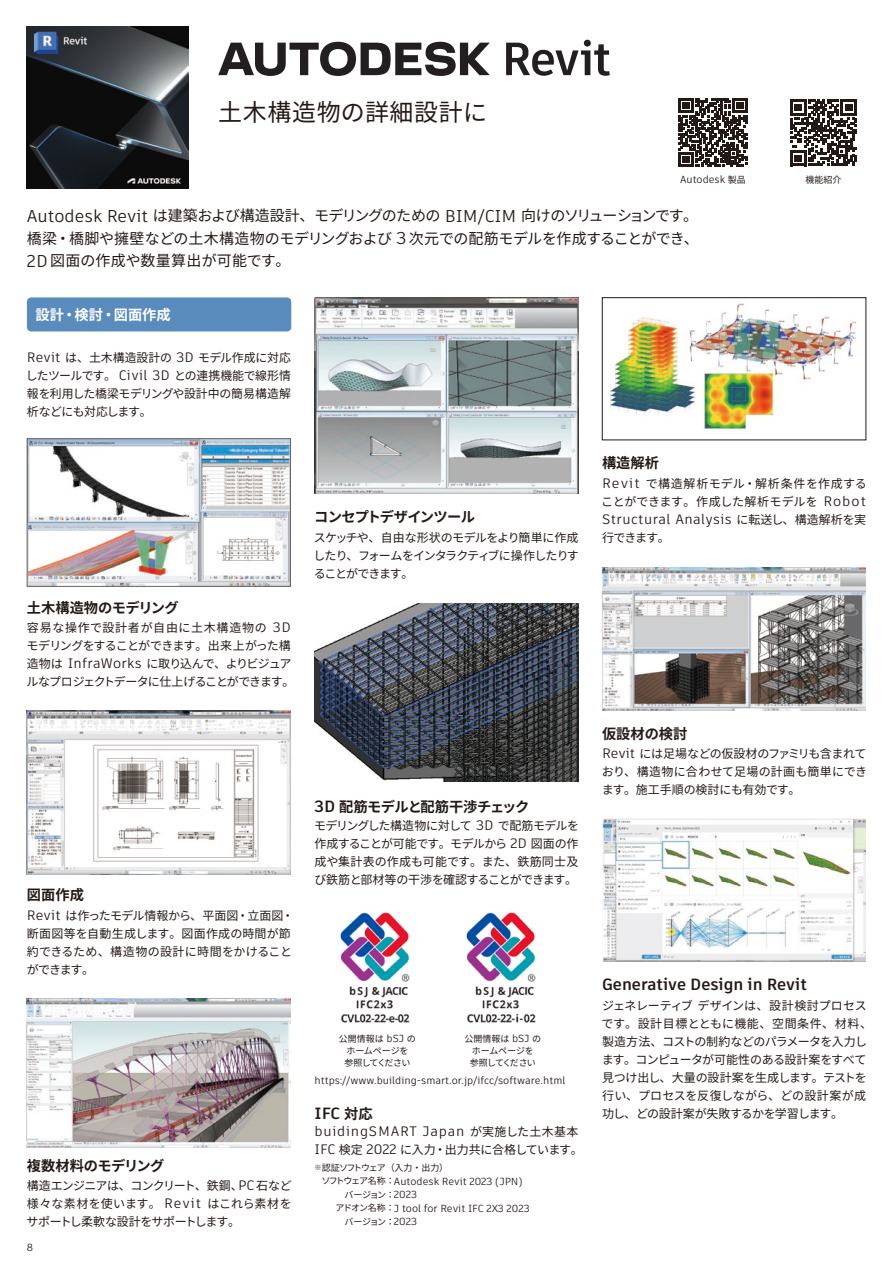
<style>
.page{position:relative;width:893px;height:1263px;background:#fff}
.page>*{position:absolute;margin:0;border:0;box-sizing:border-box;transform-origin:0 0}
.Subhead__Level_2{font:24px "Noto Sans JP";letter-spacing:.025em;color:#231916}
.Text_Heading{font:700 16.2px "Artifakt Element";color:#231916}
.Body_Text{font:15px/22.5px "Noto Sans JP";letter-spacing:-.02em;color:#231916;text-align:justify}
.Text_Heading-2{font:700 14.25px "Noto Sans JP";letter-spacing:-.03em;color:#231916}
.Heading{font:700 14.25px "Noto Sans JP";color:#fff}
.Body_Text-G{font:13.65px "Artifakt Element";letter-spacing:.035em;color:#231916}
.Body_Text-G-2{font:13.65px "Artifakt Element";letter-spacing:.055em;color:#231916}
.Body_Text-G-3{font:12px/18px "Noto Sans JP";letter-spacing:-.02em;color:#231916;text-align:justify}
.Body_Text-G-4{font:12px/18px "Noto Sans JP";letter-spacing:-.05em;color:#231916}
.Body_Text-G-5{font:12px/18px "Noto Sans JP";color:#231916}
.Body_Text-G-6{font:12px/18px "Noto Sans JP";letter-spacing:.02em;color:#231916}
.Body_Text-2{font:10.2px "Artifakt Element";color:#231916}
.Body_Text-3{font:9px/12px "Noto Sans JP";letter-spacing:-.025em;color:#231916;text-align:center}
.Body_Text-4{font:9px "Noto Sans JP";letter-spacing:-.115em;color:#231916}
.s1{font-family:"Noto Sans JP";font-size:9px}
.s2{font-family:"Artifakt Element";font-size:17.1px}
.s3{font-family:"Artifakt Element";font-size:13.65px}
.s4{font-family:"Artifakt Element";font-size:16.2px}
.s5{font-family:"Artifakt Element";font-size:10.2px}
.s6{font-family:"Noto Sans JP";font-size:14.25px}
.s7{font-family:"Noto Sans JP";font-size:12px}
.s8{font-size:7.2px}
</style>
<div class="page">
<img style="left:27px;top:27px;width:161px;height:161px">
<div style="left:27px;top:297px;width:264px;height:34px;background:#598bbd;border-radius:4px"></div>
<img style="left:27px;top:438px;width:264px;height:149px">
<img style="left:27px;top:710px;width:264px;height:164px">
<img style="left:27px;top:999px;width:264px;height:148px">
<img style="left:314px;top:297px;width:264px;height:196px">
<img style="left:314px;top:603px;width:264px;height:179px">
<img style="left:340px;top:912px;width:70px;height:111px">
<img style="left:466px;top:912px;width:70px;height:111px">
<img style="left:611px;top:303px;width:245px;height:126px">
<div style="left:602px;top:297px;width:264px;height:143px;border:1px solid #231916"></div>
<img style="left:602px;top:567px;width:264px;height:143px">
<img style="left:602px;top:819px;width:264px;height:142px">
<svg style="left:790px;top:99px;width:67px;height:67px"></svg>
<svg style="left:679px;top:98px;width:68px;height:69px"></svg>
<svg style="left:506px;top:40px;width:104px;height:36px"></svg>
<svg style="left:218px;top:42px;width:272px;height:34px"></svg>
<p class="Subhead__Level_2" style="left:218px;top:99px;width:270px">土木構造物の詳細設計に</p>
<p class="Body_Text-2" style="left:680px;top:173px;width:67px">Autodesk <span class="s1">製品</span></p>
<p class="Body_Text-3" style="left:805px;top:174px;width:37px">機能紹介</p>
<p class="Body_Text" style="left:27px;top:205px;width:673px"><span class="s2">Autodesk Revit</span> は建築および構造設計、モデリングのための <span class="s2">BIM/CIM</span> 向けのソリューションです。橋梁・橋脚や擁壁などの土木構造物のモデリングおよび <span class="s2">3</span> 次元での配筋モデルを作成することができ、<span class="s2">2D</span> 図面の作成や数量算出が可能です。</p>
<p class="Heading" style="left:35px;top:307px;width:137px">設計・検討・図面作成</p>
<p class="Body_Text-G-3" style="left:26px;top:349px;width:266px"><span class="s3">Revit</span> は、土木構造設計の <span class="s3">3D</span> モデル作成に対応したツールです。 <span class="s3">Civil 3D</span> との連携機能で線形情報を利用した橋梁モデリングや設計中の簡易構造解析などにも対応します。</p>
<p class="Text_Heading-2" style="left:27px;top:600px;width:153px">土木構造物のモデリング</p>
<p class="Body_Text-G-4" style="left:26px;top:619px;width:270px">容易な操作で設計者が自由に土木構造物の <span class="s3">3D</span>モデリングをすることができます。出来上がった構造物は <span class="s3">InfraWorks</span> に取り込んで、よりビジュアルなプロジェクトデータに仕上げることができます。</p>
<p class="Text_Heading-2" style="left:314px;top:508px;width:163px">コンセプトデザインツール</p>
<p class="Body_Text-G-3" style="left:314px;top:529px;width:267px">スケッチや、自由な形状のモデルをより簡単に作成したり、フォームをインタラクティブに操作したりすることができます。</p>
<p class="Text_Heading-2" style="left:27px;top:886px;width:58px">図面作成</p>
<p class="Body_Text-G-5" style="left:27px;top:907px;width:269px"><span class="s3">Revit</span> は作ったモデル情報から、平面図・立面図・断面図等を自動生成します。図面作成の時間が節約できるため、構造物の設計に時間をかけることができます。</p>
<p class="Text_Heading-2" style="left:314px;top:798px;width:216px"><span class="s4">3D</span> 配筋モデルと配筋干渉チェック</p>
<p class="Body_Text-G-3" style="left:314px;top:817px;width:267px">モデリングした構造物に対して <span class="s3">3D</span> で配筋モデルを作成することが可能です。モデルから <span class="s3">2D</span> 図面の作成や集計表の作成も可能です。また、鉄筋同士及び鉄筋と部材等の干渉を確認することができます。</p>
<p class="Text_Heading-2" style="left:27px;top:1158px;width:139px">複数材料のモデリング</p>
<p class="Body_Text-G-3" style="left:27px;top:1177px;width:267px">構造エンジニアは、コンクリート、鉄鋼、<span class="s3">PC</span> 石など様々な素材を使います。 <span class="s3">Revit</span> はこれら素材をサポートし柔軟な設計をサポートします。</p>
<p class="Body_Text-2" style="left:27px;top:1241px;width:8px">8</p>
<p class="Body_Text-3" style="left:339px;top:1032px;width:78px">公開情報は <span class="s5">bSJ</span> のホームページを<br>参照してください</p>
<p class="Body_Text-3" style="left:464px;top:1032px;width:78px">公開情報は <span class="s5">bSJ</span> のホームページを<br>参照してください</p>
<p class="Body_Text-2" style="left:314px;top:1073px;width:252px">https://www.building-smart.or.jp/ifcc/software.html</p>
<p class="Text_Heading" style="left:314px;top:1102px;width:60px">IFC <span class="s6">対応</span></p>
<p class="Body_Text-G-2" style="left:314px;top:1122px;width:265px">buidingSMART Japan <span class="s7">が実施した土木基本</span></p>
<p class="Body_Text-G-3" style="left:314px;top:1141px;width:270px"><span class="s3">IFC</span> 検定 <span class="s3">2022</span> に入力・出力共に合格しています。</p>
<p class="Body_Text-4" style="left:314px;top:1162px;width:135px"><span class="s8">※</span>認証ソフトウェア（入力・出力）</p>
<p class="Body_Text-2" style="left:321px;top:1174px;width:203px"><span class="s1">ソフトウェア名称：</span> Autodesk Revit 2023 (JPN)</p>
<p class="Body_Text-3" style="left:345px;top:1189px;width:74px">バージョン： <span class="s5">2023</span></p>
<p class="Body_Text-2" style="left:336px;top:1201px;width:196px"><span class="s1">アドオン名称：</span> J tool for Revit IFC 2X3 2023</p>
<p class="Body_Text-3" style="left:345px;top:1216px;width:74px">バージョン： <span class="s5">2023</span></p>
<p class="Text_Heading-2" style="left:602px;top:455px;width:58px">構造解析</p>
<p class="Body_Text-G-6" style="left:601px;top:475px;width:267px"><span class="s3">Revit</span> で構造解析モデル・解析条件を作成することができます。作成した解析モデルを <span class="s3">Robot</span></p>
<p class="Body_Text-G" style="left:602px;top:510px;width:266px">Structural Analysis <span class="s7">に転送し、構造解析を実</span></p>
<p class="Body_Text-G-3" style="left:602px;top:529px;width:69px">行できます。</p>
<p class="Text_Heading-2" style="left:602px;top:725px;width:87px">仮設材の検討</p>
<p class="Body_Text-G-3" style="left:602px;top:745px;width:267px"><span class="s3">Revit</span> には足場などの仮設材のファミリも含まれており、構造物に合わせて足場の計画も簡単にできます。施工手順の検討にも有効です。</p>
<p class="Text_Heading" style="left:602px;top:973px;width:206px">Generative Design in Revit</p>
<p class="Body_Text-G-3" style="left:602px;top:997px;width:272px;text-align:left">ジェネレーティブデザインは、設計検討プロセスです。設計目標とともに機能、空間条件、材料、製造方法、コストの制約などのパラメータを入力します。コンピュータが可能性のある設計案をすべて見つけ出し、大量の設計案を生成します。テストを行い、プロセスを反復しながら、どの設計案が成功し、どの設計案が失敗するかを学習します。</p>
</div>
